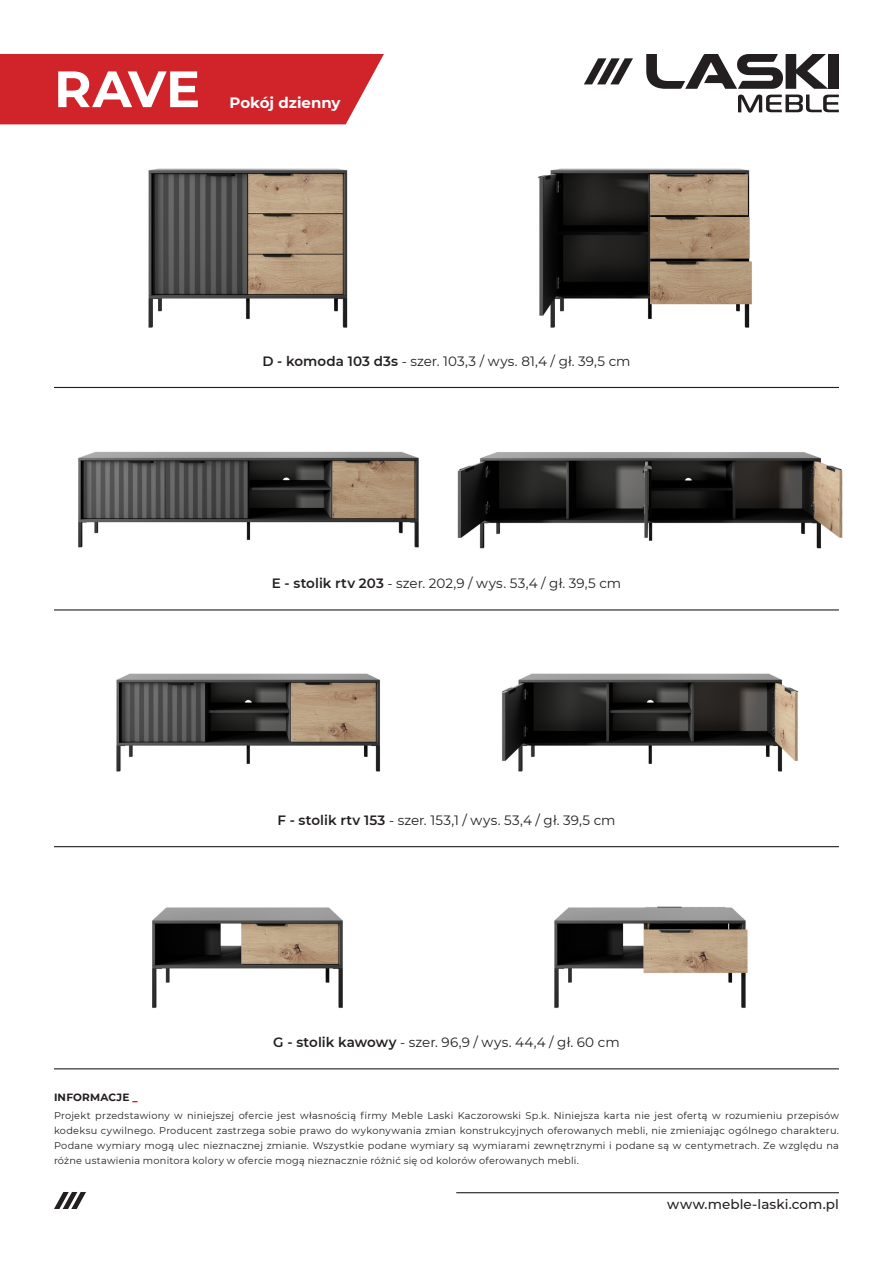
<style>
.page{position:relative;width:893px;height:1263px;background:#fff}
.page>*{position:absolute;margin:0;border:0;box-sizing:border-box;transform-origin:0 0}
.t1{font:700 51px "Montserrat";color:#fff}
.t2{font:700 15px "Montserrat";color:#fff}
.t3{font:13.5px "Montserrat";letter-spacing:.01em;color:#231f20}
.t4{font:500 13.5px "Montserrat";letter-spacing:.005em;color:#231f20}
.t5{font:700 10.5px "Montserrat";letter-spacing:.02em;color:#231f20}
.t6{font:9.75px/15px "Montserrat";letter-spacing:.02em;color:#231f20;text-align:justify}
.s1{font-weight:600}
.s2{font-weight:900;color:#d1232a}
</style>
<div class="page">
<svg style="left:646px;top:54px;width:182px;height:35px"></svg>
<div style="left:828px;top:54px;width:11px;height:35px;background:#231f20"></div>
<svg style="left:584px;top:58px;width:49px;height:26px"></svg>
<svg style="left:738px;top:95px;width:101px;height:18px"></svg>
<hr style="left:456px;top:1192px;width:383px;height:1px;background:#231f20">
<svg style="left:54px;top:1192px;width:32px;height:17px"></svg>
<img style="left:148px;top:168px;width:200px;height:160px">
<img style="left:537px;top:168px;width:215px;height:160px">
<hr style="left:54px;top:1068px;width:785px;height:1px;background:#231f20">
<hr style="left:54px;top:846px;width:785px;height:1px;background:#231f20">
<hr style="left:54px;top:387px;width:785px;height:1px;background:#231f20">
<img style="left:78px;top:451px;width:341px;height:97px">
<img style="left:457px;top:452px;width:386px;height:97px">
<hr style="left:54px;top:609px;width:785px;height:1px;background:#231f20">
<img style="left:116px;top:673px;width:265px;height:99px">
<img style="left:502px;top:673px;width:297px;height:99px">
<img style="left:152px;top:907px;width:191px;height:101px">
<img style="left:554px;top:906px;width:194px;height:102px">
<div style="left:0;top:54px;width:384px;height:70px;background:#d1232a"></div>
<p class="t1" style="left:54px;top:52px;width:148px">RAVE</p>
<p class="t2" style="left:229px;top:92px;width:113px">Pokój dzienny</p>
<p class="t3" style="left:262px;top:352px;width:370px"><span class="s1">D - komoda 103 d3s</span> - szer. 103,3 / wys. 81,4 / gł. 39,5 cm</p>
<p class="t3" style="left:272px;top:574px;width:351px"><span class="s1">E - stolik rtv 203</span> - szer. 202,9 / wys. 53,4 / gł. 39,5 cm</p>
<p class="t3" style="left:277px;top:811px;width:340px"><span class="s1">F - stolik rtv 153</span> - szer. 153,1 / wys. 53,4 / gł. 39,5 cm</p>
<p class="t3" style="left:273px;top:1033px;width:348px"><span class="s1">G - stolik kawowy</span> - szer. 96,9 / wys. 44,4 / gł. 60 cm</p>
<p class="t5" style="left:54px;top:1090px;width:85px">INFORMACJE <span class="s2">_</span></p>
<p class="t6" style="left:54px;top:1108px;width:786px">Projekt przedstawiony w niniejszej ofercie jest własnością firmy Meble Laski Kaczorowski Sp.k. Niniejsza karta nie jest ofertą w rozumieniu przepisów kodeksu cywilnego. Producent zastrzega sobie prawo do wykonywania zmian konstrukcyjnych oferowanych mebli, nie zmieniając ogólnego charakteru.<br>Podane wymiary mogą ulec nieznacznej zmianie. Wszystkie podane wymiary są wymiarami zewnętrznymi i podane są w centymetrach. Ze względu na różne ustawienia monitora kolory w ofercie mogą nieznacznie różnić się od kolorów oferowanych mebli.</p>
<h3 class="t4" style="left:667px;top:1195px;width:173px">www.meble-laski.com.pl</h3>
</div>
